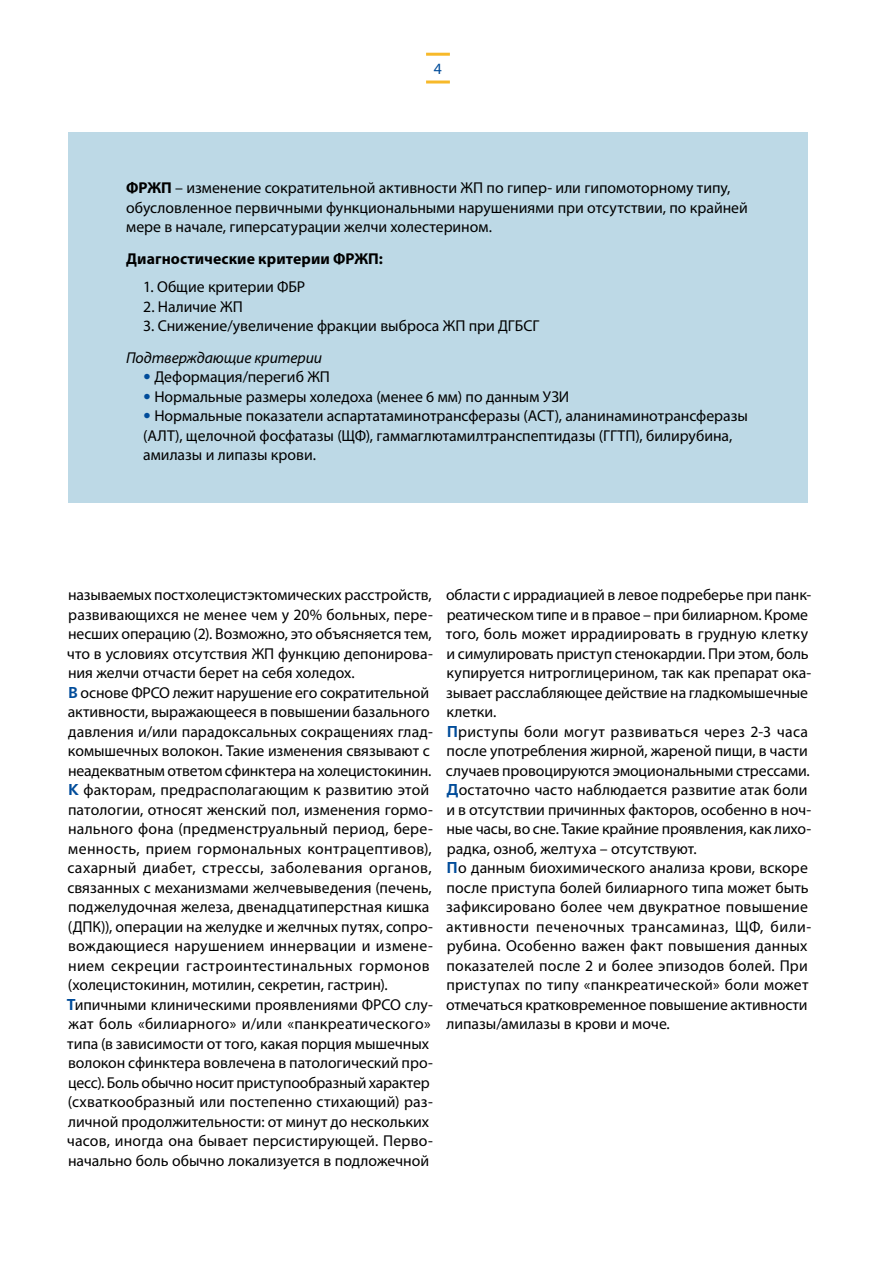
<style>
.page{position:relative;width:893px;height:1263px;background:#fff}
.page>*{position:absolute;margin:0;border:0;box-sizing:border-box;transform-origin:0 0}
.t1{font:15.75px/19.5px "Myriad Pro";color:#000}
.t2{font:700 15.75px "Myriad Pro";letter-spacing:.005em;color:#000}
.t3{font:italic 15.75px "Myriad Pro";letter-spacing:-.005em;color:#000}
.t4{font:15.75px "Myriad Pro";color:#004c9a}
.s1{font-weight:700}
.s2{font-family:"Frutiger Neue LTW1 G";font-weight:700;color:#004c9a}
</style>
<div class="page">
<hr style="left:426px;top:53px;width:24px;height:3px;background:#f7b92a">
<hr style="left:426px;top:81px;width:24px;height:3px;background:#f7b92a">
<div style="left:68px;top:132px;width:740px;height:370px;background:#bdd9e6"></div>
<p class="t4" style="left:434px;top:59px;width:10px">4</p>
<p class="t1" style="left:126px;top:178px;width:623px"><span class="s1">ФРЖП</span> – изменение сократительной активности ЖП по гипер- или гипомоторному типу, обусловленное первичными функциональными нарушениями при отсутствии, по крайней мере в начале, гиперсатурации желчи холестерином.</p>
<p class="t2" style="left:126px;top:248px;width:258px">Диагностические критерии ФРЖП:</p>
<p class="t1" style="left:143px;top:277px;width:164px">1. Общие критерии ФБР</p>
<p class="t1" style="left:143px;top:296px;width:101px">2. Наличие ЖП</p>
<p class="t1" style="left:143px;top:316px;width:398px">3. Снижение/увеличение фракции выброса ЖП при ДГБСГ</p>
<p class="t3" style="left:126px;top:348px;width:198px">Подтверждающие критерии</p>
<p class="t1" style="left:143px;top:367px;width:188px"><span class="s2">•</span> Деформация/перегиб ЖП</p>
<p class="t1" style="left:143px;top:386px;width:428px"><span class="s2">•</span> Нормальные размеры холедоха (менее 6 мм) по данным УЗИ</p>
<p class="t1" style="left:143px;top:406px;width:606px"><span class="s2">•</span> Нормальные показатели аспартатаминотрансферазы (АСТ), аланинаминотрансферазы (АЛТ), щелочной фосфатазы (ЩФ), гаммаглютамилтранспептидазы (ГГТП), билирубина, амилазы и липазы крови.</p>
<p class="t1" style="left:67px;top:585px;width:368px">называемых постхолецистэктомических расстройств, развивающихся не менее чем у 20% больных, пере&shy;несших операцию (2). Возможно, это объясняется тем, что в условиях отсутствия ЖП функцию депонирова&shy;ния желчи отчасти берет на себя холедох.<br><span class="s2">В</span> основе ФРСО лежит нарушение его сократительной активности, выражающееся в повышении базального давления и/или парадоксальных сокращениях глад&shy;комышечных волокон. Такие изменения связывают с неадекватным ответом сфинктера на холецистокинин.<br><span class="s2">К</span> факторам, предрасполагающим к развитию этой патологии, относят женский пол, изменения гормо&shy;нального фона (предменструальный период, бере&shy;менность, прием гормональных контрацептивов), сахарный диабет, стрессы, заболевания органов, связанных с механизмами желчевыведения (печень, поджелудочная железа, двенадцатиперстная кишка (ДПК)), операции на желудке и желчных путях, сопро&shy;вождающиеся нарушением иннервации и измене&shy;нием секреции гастроинтестинальных гормонов (холецистокинин, мотилин, секретин, гастрин).<br><span class="s2">Т</span>ипичными клиническими проявлениями ФРСО слу&shy;жат боль «билиарного» и/или «панкреатического» типа (в зависимости от того, какая порция мышечных волокон сфинктера вовлечена в патологический про&shy;цесс). Боль обычно носит приступообразный характер (схваткообразный или постепенно стихающий) раз&shy;личной продолжительности: от минут до нескольких часов, иногда она бывает персистирующей. Перво&shy;начально боль обычно локализуется в подложечной</p>
<p class="t1" style="left:446px;top:585px;width:367px">области с иррадиацией в левое подреберье при панк&shy;реатическом типе и в правое – при билиарном. Кроме того, боль может иррадиировать в грудную клетку и симулировать приступ стенокардии. При этом, боль купируется нитроглицерином, так как препарат ока&shy;зывает расслабляющее действие на гладкомышечные клетки.<br><span class="s2">П</span> риступы боли могут развиваться через 2-3 часа после употребления жирной, жареной пищи, в части случаев провоцируются эмоциональными стрессами.<br><span class="s2">Д</span>остаточно часто наблюдается развитие атак боли и в отсутствии причинных факторов, особенно в ноч&shy;ные часы, во сне. Такие крайние проявления, как лихо&shy;радка, озноб, желтуха – отсутствуют.<br><span class="s2">П</span>о данным биохимического анализа крови, вскоре после приступа болей билиарного типа может быть зафиксировано более чем двукратное повышение активности печеночных трансаминаз, ЩФ, били&shy;рубина. Особенно важен факт повышения данных показателей после 2 и более эпизодов болей. При приступах по типу «панкреатической» боли может отмечаться кратковременное повышение активности липазы/амилазы в крови и моче.</p>
</div>
